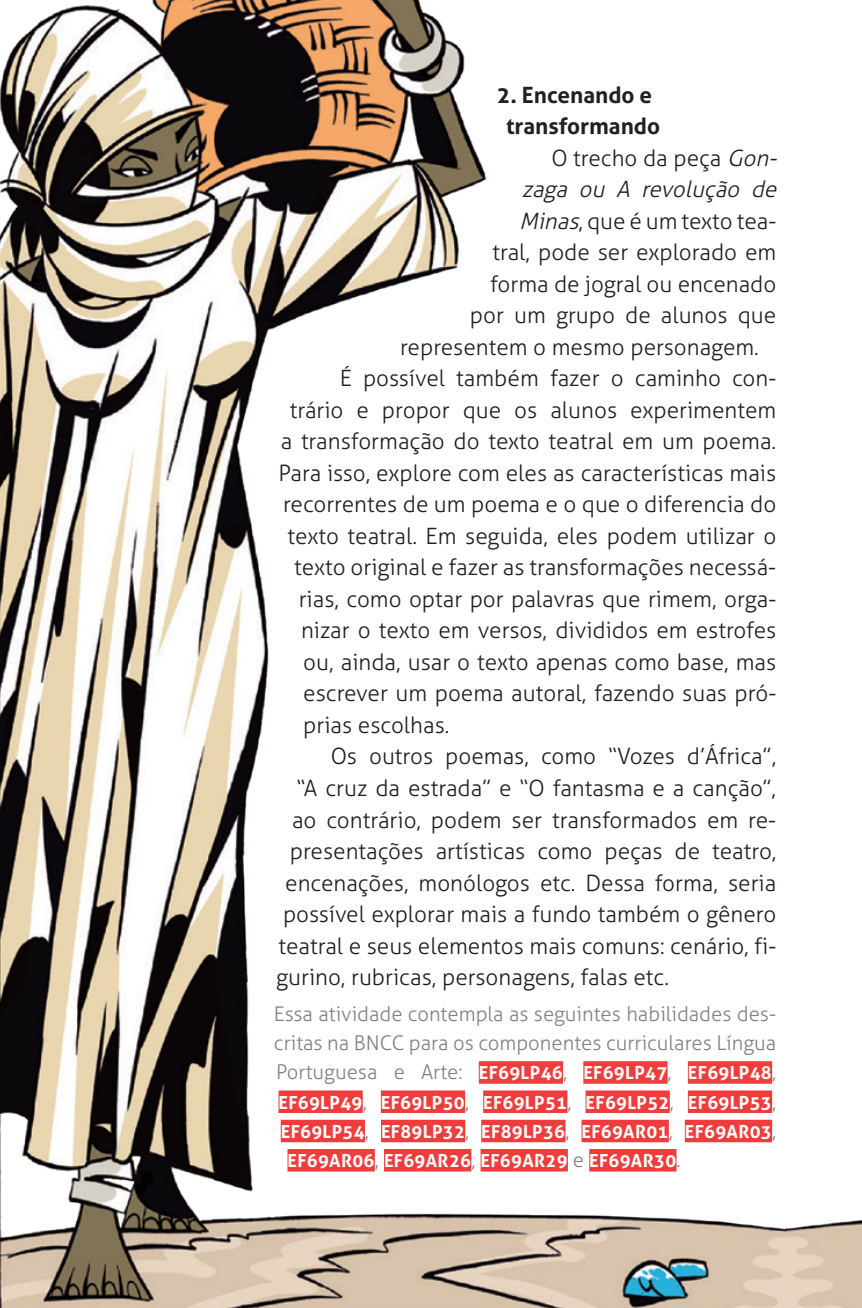
<style>
.page{position:relative;width:862px;height:1308px;background:#fff}
.page>*{position:absolute;margin:0;border:0;box-sizing:border-box;transform-origin:0 0}
.t1{font:300 22.5px "Aller";color:#231f20}
.t2{font:700 22.5px "Aller";color:#231f20}
.t3{font:italic 300 22.5px "Aller";color:#231f20}
.t4{font:300 20.25px/29.2px "Aller";color:#808285}
.t5{font:700 18px "Aller";letter-spacing:.02em;color:#fff}
.s1{font-style:italic}
.s2{font-weight:300;font-size:20.25px;color:#808285}
</style>
<div class="page">
<img style="left:0;top:0;width:784px;height:1307px">
<img style="left:784px;top:1220px;width:77px;height:87px">
<div style="left:478px;top:1061px;width:84px;height:22px;background:#ee3d3c"></div>
<div style="left:583px;top:1061px;width:84px;height:22px;background:#ee3d3c"></div>
<div style="left:687px;top:1061px;width:84px;height:22px;background:#ee3d3c"></div>
<div style="left:278px;top:1090px;width:84px;height:23px;background:#ee3d3c"></div>
<div style="left:380px;top:1090px;width:85px;height:23px;background:#ee3d3c"></div>
<div style="left:483px;top:1090px;width:84px;height:23px;background:#ee3d3c"></div>
<div style="left:585px;top:1090px;width:84px;height:23px;background:#ee3d3c"></div>
<div style="left:687px;top:1090px;width:84px;height:23px;background:#ee3d3c"></div>
<div style="left:280px;top:1119px;width:85px;height:23px;background:#ee3d3c"></div>
<div style="left:381px;top:1119px;width:84px;height:23px;background:#ee3d3c"></div>
<div style="left:481px;top:1119px;width:84px;height:23px;background:#ee3d3c"></div>
<div style="left:581px;top:1119px;width:87px;height:23px;background:#ee3d3c"></div>
<div style="left:684px;top:1119px;width:87px;height:23px;background:#ee3d3c"></div>
<div style="left:287px;top:1149px;width:87px;height:22px;background:#ee3d3c"></div>
<div style="left:384px;top:1149px;width:87px;height:22px;background:#ee3d3c"></div>
<div style="left:480px;top:1149px;width:87px;height:22px;background:#ee3d3c"></div>
<div style="left:589px;top:1149px;width:87px;height:22px;background:#ee3d3c"></div>
<p class="t2" style="left:496px;top:81px;width:157px">2. Encenando e</p>
<p class="t2" style="left:505px;top:112px;width:156px">transformando</p>
<p class="t1" style="left:551px;top:144px;width:232px">O trecho da peça <span class="s1">Gon-</span></p>
<p class="t3" style="left:521px;top:176px;width:262px">zaga ou A revolução de</p>
<p class="t1" style="left:519px;top:207px;width:258px"><span class="s1">Minas</span>, que é um texto tea-</p>
<p class="t1" style="left:492px;top:239px;width:285px">tral, pode ser explorado em</p>
<p class="t1" style="left:490px;top:270px;width:287px">forma de jogral ou encenado</p>
<p class="t1" style="left:469px;top:302px;width:307px">por um grupo de alunos que</p>
<p class="t1" style="left:400px;top:333px;width:360px">representem o mesmo personagem.</p>
<p class="t1" style="left:339px;top:365px;width:438px">É possível também fazer o caminho con-</p>
<p class="t1" style="left:289px;top:396px;width:487px">trário e propor que os alunos experimentem</p>
<p class="t1" style="left:280px;top:428px;width:496px">a transformação do texto teatral em um poema.</p>
<p class="t1" style="left:278px;top:459px;width:499px">Para isso, explore com eles as características mais</p>
<p class="t1" style="left:283px;top:491px;width:494px">recorrentes de um poema e o que o diferencia do</p>
<p class="t1" style="left:287px;top:522px;width:490px">texto teatral. Em seguida, eles podem utilizar o</p>
<p class="t1" style="left:294px;top:554px;width:483px">texto original e fazer as transformações necessá-</p>
<p class="t1" style="left:298px;top:585px;width:478px">rias, como optar por palavras que rimem, orga-</p>
<p class="t1" style="left:301px;top:617px;width:476px">nizar o texto em versos, divididos em estrofes</p>
<p class="t1" style="left:303px;top:648px;width:474px">ou, ainda, usar o texto apenas como base, mas</p>
<p class="t1" style="left:303px;top:680px;width:474px">escrever um poema autoral, fazendo suas pró-</p>
<p class="t1" style="left:303px;top:711px;width:148px">prias escolhas.</p>
<p class="t1" style="left:330px;top:743px;width:447px">Os outros poemas, como “Vozes d’África”,</p>
<p class="t1" style="left:296px;top:774px;width:481px">“A cruz da estrada” e “O fantasma e a canção”,</p>
<p class="t1" style="left:292px;top:806px;width:485px">ao contrário, podem ser transformados em re-</p>
<p class="t1" style="left:289px;top:837px;width:488px">presentações artísticas como peças de teatro,</p>
<p class="t1" style="left:285px;top:869px;width:492px">encenações, monólogos etc. Dessa forma, seria</p>
<p class="t1" style="left:283px;top:900px;width:494px">possível explorar mais a fundo também o gênero</p>
<p class="t1" style="left:278px;top:932px;width:499px">teatral e seus elementos mais comuns: cenário, fi-</p>
<p class="t1" style="left:276px;top:963px;width:394px">gurino, rubricas, personagens, falas etc.</p>
<p class="t4" style="left:274px;top:999px;width:503px">Essa atividade contempla as seguintes habilidades des&shy;critas na BNCC para os componentes curriculares Língua</p>
<p class="t5" style="left:276px;top:1061px;width:501px"><span class="s2">Portuguesa e Arte:</span> EF69LP46<span class="s2">,</span> EF69LP47<span class="s2">,</span> EF69LP48<span class="s2">,</span></p>
<p class="t5" style="left:278px;top:1091px;width:499px">EF69LP49<span class="s2">,</span> EF69LP50<span class="s2">,</span> EF69LP51<span class="s2">,</span> EF69LP52<span class="s2">,</span> EF69LP53<span class="s2">,</span></p>
<p class="t5" style="left:280px;top:1120px;width:497px">EF69LP54<span class="s2">,</span> EF89LP32<span class="s2">,</span> EF89LP36<span class="s2">,</span> EF69AR01<span class="s2">,</span> EF69AR03<span class="s2">,</span></p>
<p class="t5" style="left:287px;top:1149px;width:394px">EF69AR06<span class="s2">,</span> EF69AR26<span class="s2">,</span> EF69AR29 <span class="s2">e</span> EF69AR30<span class="s2">.</span></p>
</div>
